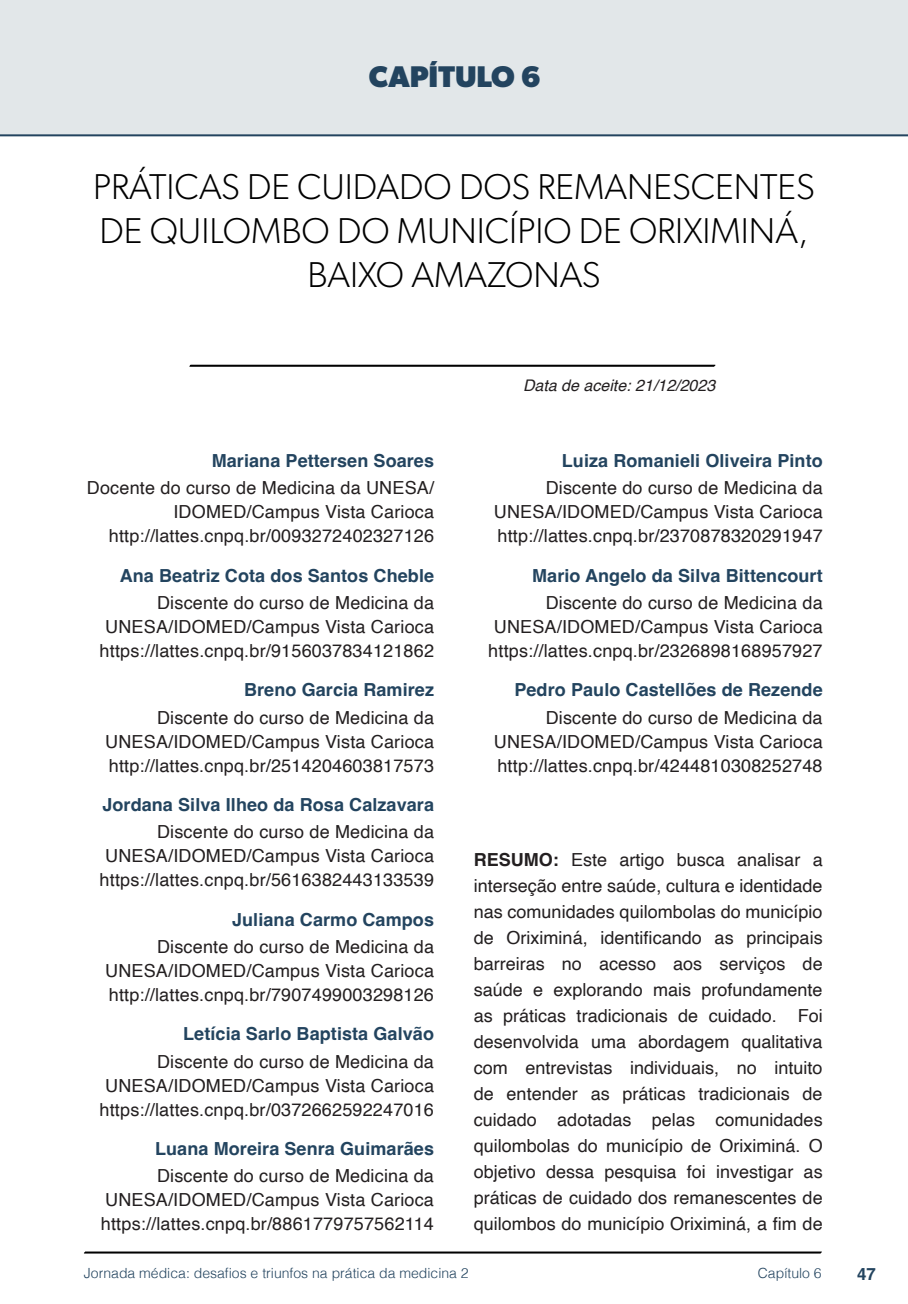
<style>
.page{position:relative;width:908px;height:1304px;background:#fff}
.page>*{position:absolute;margin:0;border:0;box-sizing:border-box;transform-origin:0 0}
.t1{font:300 36px/44px "Gibson";color:#000;text-align:center}
.t2{font:700 30px "Gibson";color:#23445f}
.t3{font:18px/24px "Helvetica";letter-spacing:.01em;color:#231f20;text-align:justify}
.t4{font:700 18px "Helvetica";letter-spacing:.005em;color:#23445f}
.t5{font:700 16.8px "Helvetica";color:#23445f}
.t6{font:italic 16px "Helvetica";color:#231f20}
.t7{font:300 14px "Helvetica";color:#23445f}
.s1{font-weight:700}
</style>
<div class="page">
<svg style="left:84px;top:1251px;width:737px;height:3px;background:#515151"></svg>
<svg style="left:189px;top:364px;width:526px;height:3px;background:#4f4f4f"></svg>
<div style="left:0;top:0;width:907px;height:136px;background:#e2e7e9"></div>
<div style="left:44px;top:72px;width:68px;height:61px;background:#e2e7e9"></div>
<h2 class="t2" style="left:369px;top:58px;width:173px">CAPÍTULO 6</h2>
<h1 class="t1" style="left:93px;top:164px;width:723px">PRÁTICAS DE CUIDADO DOS REMANESCENTES<br>DE QUILOMBO DO MUNICÍPIO DE ORIXIMINÁ,<br>BAIXO AMAZONAS</h1>
<p class="t4" style="left:212px;top:450px;width:224px">Mariana Pettersen Soares</p>
<p class="t3" style="left:87px;top:477px;width:348px;text-align:right">Docente do curso de Medicina da UNESA/<br>IDOMED/Campus Vista Carioca http://lattes.cnpq.br/0093272402327126</p>
<p class="t4" style="left:120px;top:564px;width:316px">Ana Beatriz Cota dos Santos Cheble</p>
<p class="t3" style="left:100px;top:591px;width:336px;text-align:right">Discente do curso de Medicina da<br>UNESA/IDOMED/Campus Vista Carioca https://lattes.cnpq.br/9156037834121862</p>
<p class="t4" style="left:244px;top:679px;width:191px">Breno Garcia Ramirez</p>
<p class="t3" style="left:105px;top:706px;width:330px;text-indent:52px">Discente do curso de Medicina da UNESA/IDOMED/Campus Vista Carioca http://lattes.cnpq.br/2514204603817573</p>
<p class="t4" style="left:102px;top:794px;width:333px">Jordana Silva Ilheo da Rosa Calzavara</p>
<p class="t3" style="left:100px;top:821px;width:336px;text-align:right">Discente do curso de Medicina da<br>UNESA/IDOMED/Campus Vista Carioca https://lattes.cnpq.br/5616382443133539</p>
<p class="t4" style="left:232px;top:908px;width:203px">Juliana Carmo Campos</p>
<p class="t3" style="left:105px;top:935px;width:330px;text-indent:52px">Discente do curso de Medicina da UNESA/IDOMED/Campus Vista Carioca http://lattes.cnpq.br/7907499003298126</p>
<p class="t4" style="left:183px;top:1023px;width:252px">Letícia Sarlo Baptista Galvão</p>
<p class="t3" style="left:99px;top:1050px;width:336px;text-align:right">Discente do curso de Medicina da<br>UNESA/IDOMED/Campus Vista Carioca https://lattes.cnpq.br/0372662592247016</p>
<p class="t4" style="left:155px;top:1138px;width:280px">Luana Moreira Senra Guimarães</p>
<p class="t3" style="left:101px;top:1165px;width:334px;text-indent:56px">Discente do curso de Medicina da UNESA/IDOMED/Campus Vista Carioca https://lattes.cnpq.br/8861779757562114</p>
<p class="t6" style="left:523px;top:373px;width:194px">Data de aceite: 21/12/2023</p>
<p class="t4" style="left:561px;top:450px;width:262px">Luiza Romanieli Oliveira Pinto</p>
<p class="t3" style="left:493px;top:477px;width:330px;text-indent:52px">Discente do curso de Medicina da UNESA/IDOMED/Campus Vista Carioca http://lattes.cnpq.br/2370878320291947</p>
<p class="t4" style="left:532px;top:564px;width:292px">Mario Angelo da Silva Bittencourt</p>
<p class="t3" style="left:488px;top:591px;width:336px;text-align:right">Discente do curso de Medicina da<br>UNESA/IDOMED/Campus Vista Carioca https://lattes.cnpq.br/2326898168957927</p>
<p class="t4" style="left:514px;top:679px;width:309px">Pedro Paulo Castellões de Rezende</p>
<p class="t3" style="left:493px;top:706px;width:330px;text-indent:52px">Discente do curso de Medicina da UNESA/IDOMED/Campus Vista Carioca http://lattes.cnpq.br/4244810308252748</p>
<p class="t3" style="left:473px;top:847px;width:350px;line-height:26px"><span class="s1">RESUMO:</span> Este artigo busca analisar a interseção entre saúde, cultura e identidade nas comunidades quilombolas do município de Oriximiná, identificando as principais barreiras no acesso aos serviços de saúde e explorando mais profundamente as práticas tradicionais de cuidado. Foi desenvolvida uma abordagem qualitativa com entrevistas individuais, no intuito de entender as práticas tradicionais de cuidado adotadas pelas comunidades quilombolas do município de Oriximiná. O objetivo dessa pesquisa foi investigar as práticas de cuidado dos remanescentes de quilombos do município Oriximiná, a fim de</p>
<p class="t7" style="left:84px;top:1261px;width:386px">Jornada médica: desafios e triunfos na prática da medicina 2</p>
<p class="t7" style="left:757px;top:1261px;width:65px">Capítulo 6</p>
<p class="t5" style="left:856px;top:1264px;width:20px">47</p>
</div>
